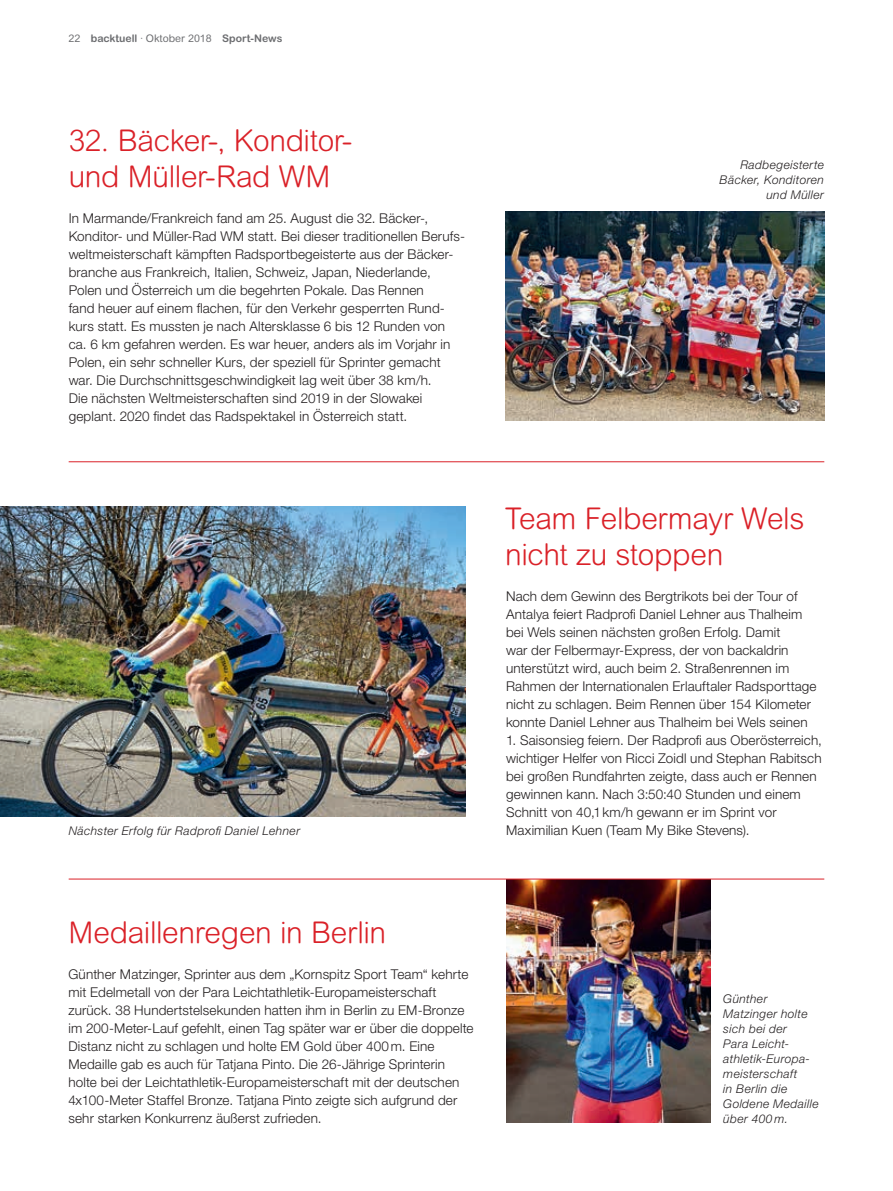
<style>
.page{position:relative;width:893px;height:1191px;background:#fff}
.page>*{position:absolute;margin:0;border:0;box-sizing:border-box;transform-origin:0 0}
.t1{font:300 30px/36px "Arial Rounded MT Std";letter-spacing:-.015em;color:#da2128}
.t2{font:300 13.5px/18px "Helvetica Neue LT Pro";letter-spacing:.01em;color:#231f20}
.t3{font:italic 300 12px/15px "Helvetica Neue LT Std";letter-spacing:.035em;color:#231f20;text-align:right}
.t4{font:700 10.5px "Arial Rounded MT Std";color:#6c6d70}
.s1{font-weight:400}
</style>
<div class="page">
<img style="left:505px;top:212px;width:319px;height:209px">
<img style="left:0;top:506px;width:466px;height:311px">
<img style="left:506px;top:879px;width:205px;height:244px">
<hr style="left:69px;top:878px;width:755px;height:1px;background:#da2128">
<hr style="left:69px;top:461px;width:755px;height:1px;background:#da2128">
<p class="t4" style="left:68px;top:32px;width:215px"><span class="s1">22</span> backtuell <span class="s1">· Oktober 2018</span> Sport-News</p>
<h1 class="t1" style="left:69px;top:122px;width:285px">32. Bäcker-, Konditor&shy;und Müller-Rad WM</h1>
<p class="t2" style="left:69px;top:208px;width:398px">In Marmande/Frankreich fand am 25. August die 32. Bäcker-, Konditor- und Müller-Rad WM statt. Bei dieser traditionellen Berufs&shy;weltmeisterschaft kämpften Radsportbegeisterte aus der Bäcker&shy;branche aus Frankreich, Italien, Schweiz, Japan, Niederlande, Polen und Österreich um die begehrten Pokale. Das Rennen<br>fand heuer auf einem flachen, für den Verkehr gesperrten Rund&shy;kurs statt. Es mussten je nach Altersklasse 6 bis 12 Runden von ca. 6 km gefahren werden. Es war heuer, anders als im Vorjahr in Polen, ein sehr schneller Kurs, der speziell für Sprinter gemacht war. Die Durchschnittsgeschwindigkeit lag weit über 38 km/h.<br>Die nächsten Weltmeisterschaften sind 2019 in der Slowakei geplant. 2020 findet das Radspektakel in Österreich statt.</p>
<p class="t3" style="left:720px;top:157px;width:106px">Radbegeisterte<br>Bäcker, Konditoren und Müller</p>
<h1 class="t1" style="left:505px;top:500px;width:301px">Team Felbermayr Wels nicht zu stoppen</h1>
<p class="t2" style="left:506px;top:586px;width:312px">Nach dem Gewinn des Bergtrikots bei der Tour of Antalya feiert Radprofi Daniel Lehner aus Thalheim bei Wels seinen nächsten großen Erfolg. Damit<br>war der Felbermayr-Express, der von backaldrin unterstützt wird, auch beim 2. Straßenrennen im Rahmen der Internationalen Erlauftaler Radsporttage nicht zu schlagen. Beim Rennen über 154 Kilometer konnte Daniel Lehner aus Thalheim bei Wels seinen</p>
<p class="t2" style="left:506px;top:730px;width:317px">1. Saisonsieg feiern. Der Radprofi aus Oberösterreich, wichtiger Helfer von Ricci Zoidl und Stephan Rabitsch bei großen Rundfahrten zeigte, dass auch er Rennen gewinnen kann. Nach 3:50:40 Stunden und einem Schnitt von 40,1km/h gewann er im Sprint vor</p>
<p class="t3" style="left:69px;top:823px;width:233px">Nächster Erfolg für Radprofi Daniel Lehner</p>
<p class="t2" style="left:506px;top:820px;width:245px">Maximilian Kuen (Team My Bike Stevens).</p>
<h1 class="t1" style="left:68px;top:914px;width:319px">Medaillenregen in Berlin</h1>
<p class="t2" style="left:68px;top:964px;width:407px">Günther Matzinger, Sprinter aus dem „Kornspitz Sport Team“ kehrte mit Edelmetall von der Para Leichtathletik-Europameisterschaft zurück. 38 Hundertstelsekunden hatten ihm in Berlin zu EM-Bronze im 200-Meter-Lauf gefehlt, einen Tag später war er über die doppelte Distanz nicht zu schlagen und holte EM Gold über 400m. Eine Medaille gab es auch für Tatjana Pinto. Die 26-Jährige Sprinterin holte bei der Leichtathletik-Europameisterschaft mit der deutschen 4x100-Meter Staffel Bronze. Tatjana Pinto zeigte sich aufgrund der sehr starken Konkurrenz äußerst zufrieden.</p>
<p class="t3" style="left:723px;top:991px;width:97px;text-align:left">Günther<br>Matzinger holte sich bei der<br>Para Leicht&shy;athletik-Europa&shy;meisterschaft<br>in Berlin die<br>Goldene Medaille über 400 m.</p>
</div>
